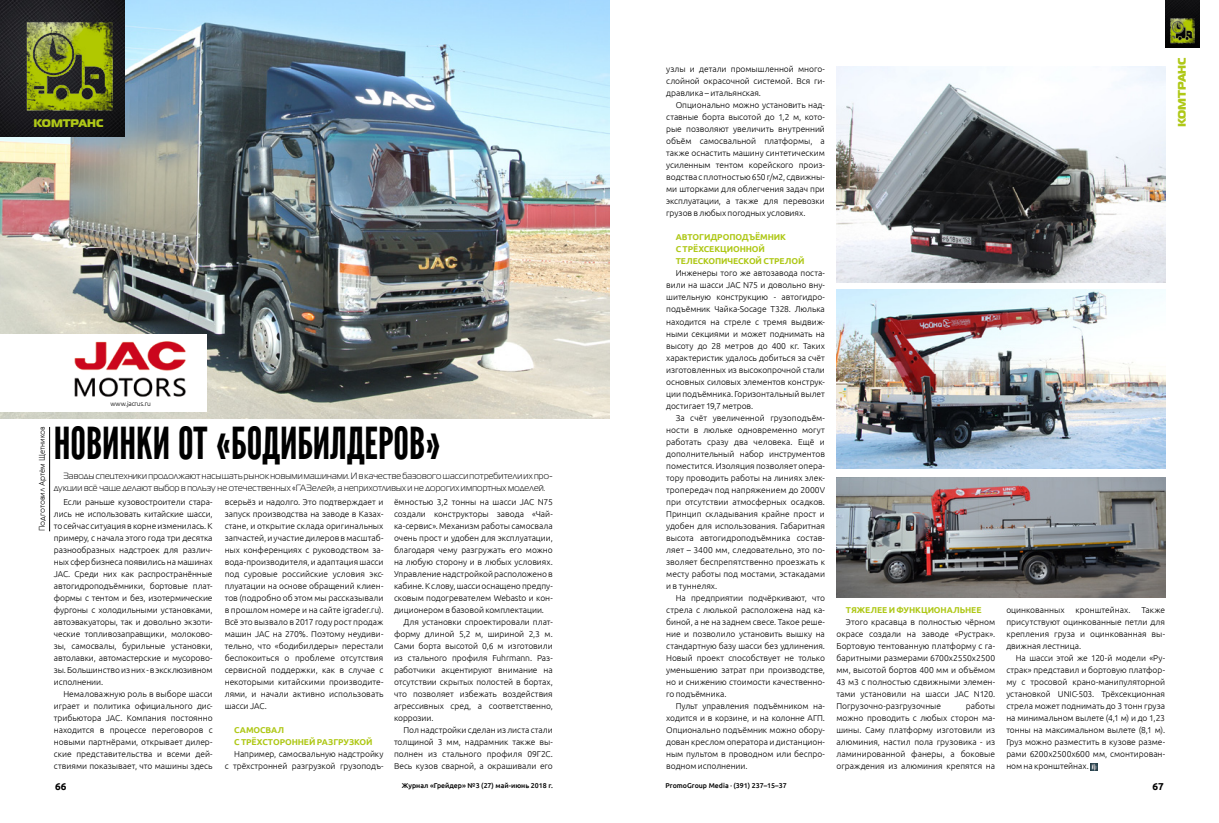
<style>
.page{position:relative;width:1219px;height:823px;background:#fff}
.page>*{position:absolute;margin:0;border:0;box-sizing:border-box;transform-origin:0 0}
.t1{font:44px "League Gothic";color:#000}
.t2{font:11px "ft 40";color:#afc817}
.t3{font:700 10px "Ubuntu";color:#000}
.t4{font:9px/12px "Magistral C";letter-spacing:.02em;color:#000}
.t5{font:300 8.5px/12px "Ubuntu";letter-spacing:-.005em;color:#000;text-align:justify}
.t6{font:700 8.5px/12px "Ubuntu";letter-spacing:-.01em;color:#afc817}
.t7{font:8px "Glasnost Light FWF";letter-spacing:-.005em;color:#000}
.t8{font:500 7px "Ubuntu";color:#000}
.t9{font:300 6.6px "Ubuntu";letter-spacing:-.02em;color:#000}
</style>
<div class="page">
<img style="left:0;top:0;width:609px;height:418px">
<img style="left:0;top:0;width:125px;height:137px">
<img style="left:22px;top:18px;width:94px;height:96px">
<hr style="left:49px;top:426px;width:1px;height:105px;background:#000">
<img style="left:1165px;top:0;width:35px;height:47px">
<img style="left:1169px;top:18px;width:25px;height:26px">
<svg style="left:1090px;top:763px;width:8px;height:6px"></svg>
<div style="left:0;top:334px;width:207px;height:78px;background:#fff"></div>
<img style="left:74px;top:341px;width:112px;height:56px">
<img style="left:836px;top:477px;width:329px;height:120px">
<img style="left:836px;top:289px;width:329px;height:179px">
<img style="left:836px;top:67px;width:329px;height:216px">
<p class="t2" style="left:33px;top:115px;width:71px">КОМТРАНС</p>
<p class="t9" style="left:111px;top:399px;width:42px">www.jacrus.ru</p>
<h1 class="t1" style="left:54px;top:418px;width:389px">НОВИНКИ ОТ «БОДИБИЛДЕРОВ»</h1>
<p class="t7" style="left:38px;top:531px;width:106px;rotate:-90deg">Подготовил Арт¸м Щетников</p>
<p class="t4" style="left:54px;top:469px;width:500px;text-indent:9px">Заводы спецтехники продолжают насыщать рынок новыми машинами. И в качестве базового шасси потребители их про&shy;дукции всё чаще делают выбор в пользу не отечественных «ГАЗелей», а неприхотливых и не дорогих импортных моделей.</p>
<p class="t5" style="left:394px;top:495px;width:160px">ёмностью 3,2 тонны на шасси JAC N75 создали конструкторы завода «Чай&shy;ка-сервис». Механизм работы самосвала очень прост и удобен для эксплуатации, благодаря чему разгружать его можно на любую сторону и в любых условиях.<br>Управление надстройкой расположено в кабине. К слову, шасси оснащено предпу&shy;сковым подогревателем Webasto и кон&shy;диционером в базовой комплектации.</p>
<p class="t5" style="left:394px;top:615px;width:160px;text-indent:9px">Для установки спроектировали плат&shy;форму длиной 5,2 м, шириной 2,3 м.<br>Сами борта высотой 0,6 м изготовили из стального профиля Fuhrmann. Раз&shy;работчики акцентируют внимание на отсутствии скрытых полостей в бортах, что позволяет избежать воздействия агрессивных сред, а соответственно, коррозии.</p>
<p class="t5" style="left:394px;top:723px;width:160px;text-indent:10px">Пол надстройки сделан из листа стали толщиной 3 мм, надрамник также вы&shy;полнен из стального профиля 09Г2С.<br>Весь кузов сварной, а окрашивали его</p>
<p class="t5" style="left:225px;top:495px;width:160px">всерьёз и надолго. Это подтверждает и запуск производства на заводе в Казах&shy;стане, и открытие склада оригинальных запчастей, и участие дилеров в масштаб&shy;ных конференциях с руководством за&shy;вода-производителя, и адаптация шасси под суровые российские условия экс&shy;плуатации на основе обращений клиен&shy;тов (подробно об этом мы рассказывали в прошлом номере и на сайте igrader.ru).<br>Всё это вызвало в 2017 году рост продаж машин JAC на 270%. Поэтому неудиви&shy;тельно, что «бодибилдеры» перестали беспокоиться о проблеме отсутствия сервисной поддержки, как в случае с некоторыми китайскими производите&shy;лями, и начали активно использовать шасси JAC.</p>
<p class="t6" style="left:234px;top:723px;width:140px">САМОСВАЛ<br>С ТРЁХСТОРОННЕЙ РАЗГРУЗКОЙ</p>
<p class="t5" style="left:225px;top:747px;width:160px;text-align:right">Например, самосвальную надстройку<br>с трёхстронней разгрузкой грузоподъ-</p>
<p class="t5" style="left:54px;top:495px;width:160px;text-indent:9px">Если раньше кузовостроители стара&shy;лись не использовать китайские шасси, то сейчас ситуация в корне изменилась. К примеру, с начала этого года три десятка разнообразных надстроек для различ&shy;ных сфер бизнеса появились на машинах JAC. Среди них как распространённые автогидроподъёмники, бортовые плат&shy;формы с тентом и без, изотермические фургоны с холодильными установками, автоэвакуаторы, так и довольно экзоти&shy;ческие топливозаправщики, молоково&shy;зы, самосвалы, бурильные установки, автолавки, автомастерские и мусорово&shy;зы. Большинство из них - в эксклюзивном исполнении.</p>
<p class="t5" style="left:54px;top:687px;width:160px;text-indent:10px">Немаловажную роль в выборе шасси играет и политика официального дис&shy;трибьютора JAC. Компания постоянно находится в процессе переговоров с новыми партнёрами, открывает дилер&shy;ские представительства и всеми дей&shy;ствиями показывает, что машины здесь</p>
<p class="t5" style="left:666px;top:63px;width:160px">узлы и детали промышленной много&shy;слойной окрасочной системой. Вся ги&shy;дравлика – итальянская.</p>
<p class="t5" style="left:666px;top:99px;width:160px;text-indent:9px">Опционально можно установить над&shy;ставные борта высотой до 1,2 м, кото&shy;рые позволяют увеличить внутренний объём самосвальной платформы, а также оснастить машину синтетическим усиленным тентом корейского произ&shy;водства с плотностью 650 г/м2, сдвижны&shy;ми шторками для облегчения задач при эксплуатации, а также для перевозки грузов в любых погодных условиях.</p>
<p class="t6" style="left:676px;top:231px;width:130px">АВТОГИДРОПОДЪЁМНИК<br>С ТРЁХСЕКЦИОННОЙ<br>ТЕЛЕСКОПИЧЕСКОЙ СТРЕЛОЙ</p>
<p class="t5" style="left:666px;top:267px;width:160px;text-indent:9px">Инженеры того же автозавода поста&shy;вили на шасси JAC N75 и довольно вну&shy;шительную конструкцию - автогидро&shy;подъёмник Чайка-Socage Т328. Люлька находится на стреле с тремя выдвиж&shy;ными секциями и может поднимать на высоту до 28 метров до 400 кг. Таких характеристик удалось добиться за счёт изготовленных из высокопрочной стали основных силовых элементов конструк&shy;ции подъёмника. Горизонтальный вылет достигает 19,7 метров.</p>
<p class="t5" style="left:666px;top:411px;width:160px;text-indent:9px">За счёт увеличенной грузоподъём&shy;ности в люльке одновременно могут работать сразу два человека. Ещё и дополнительный набор инструментов поместится. Изоляция позволяет опера&shy;тору проводить работы на линиях элек&shy;тропередач под напряжением до 2000V при отсутствии атмосферных осадков.<br>Принцип складывания крайне прост и удобен для использования. Габаритная высота автогидроподъёмника состав&shy;ляет – 3400 мм, следовательно, это по&shy;зволяет беспрепятственно проезжать к месту работы под мостами, эстакадами и в туннелях.</p>
<p class="t5" style="left:666px;top:591px;width:160px;text-indent:10px">На предприятии подчёркивают, что стрела с люлькой расположена над ка&shy;биной, а не на заднем свесе. Такое реше&shy;ние и позволило установить вышку на стандартную базу шасси без удлинения.<br>Новый проект способствует не только уменьшению затрат при производстве, но и снижению стоимости качественно&shy;го подъёмника.</p>
<p class="t5" style="left:666px;top:699px;width:160px;text-indent:9px">Пульт управления подъёмником на&shy;ходится и в корзине, и на колонне АГП.<br>Опционально подъёмник можно обору&shy;дован креслом оператора и дистанцион&shy;ным пультом в проводном или беспро&shy;водном исполнении.</p>
<p class="t6" style="left:846px;top:603px;width:137px">ТЯЖЕЛЕЕ И ФУНКЦИОНАЛЬНЕЕ</p>
<p class="t5" style="left:836px;top:615px;width:160px;text-indent:10px">Этого красавца в полностью чёрном окрасе создали на заводе «Рустрак».<br>Бортовую тентованную платформу с га&shy;баритными размерами 6700х2550х2500 мм, высотой бортов 400 мм и объёмом 43 м3 с полностью сдвижными элемен&shy;тами установили на шасси JAC N120.<br>Погрузочно-разгрузочные</p>
<p class="t5" style="left:836px;top:699px;width:160px;text-indent:130px">работы можно проводить с любых сторон ма&shy;шины. Саму платформу изготовили из алюминия, настил пола грузовика - из ламинированной фанеры, а боковые ограждения из алюминия крепятся на</p>
<p class="t5" style="left:1006px;top:603px;width:60px">оцинкованных</p>
<p class="t5" style="left:1075px;top:603px;width:57px">кронштейнах.</p>
<p class="t5" style="left:1006px;top:603px;width:160px;text-indent:135px">Также присутствуют оцинкованные петли для крепления груза и оцинкованная вы&shy;движная лестница.</p>
<p class="t5" style="left:1006px;top:651px;width:160px;text-indent:9px">На шасси этой же 120-й модели «Ру&shy;страк» представил и бортовую платфор&shy;му с тросовой крано-манипуляторной установкой UNIC-503. Трёхсекционная стрела может поднимать до 3 тонн груза на минимальном вылете (4,1 м) и до 1,23 тонны на максимальном вылете (8,1 м).<br>Груз можно разместить в кузове разме&shy;рами 6200х2500х600 мм, смонтирован&shy;ном на кронштейнах.</p>
<p class="t3" style="left:55px;top:780px;width:13px">66</p>
<p class="t8" style="left:402px;top:780px;width:153px">Журнал «Грейдер» №3 (27) май-июнь 2018 г.</p>
<p class="t8" style="left:665px;top:780px;width:123px">PromoGroup Media · (391) 237–15–37</p>
<p class="t3" style="left:1153px;top:780px;width:13px">67</p>
<p class="t2" style="left:1175px;top:127px;width:71px;rotate:-90deg">КОМТРАНС</p>
</div>
